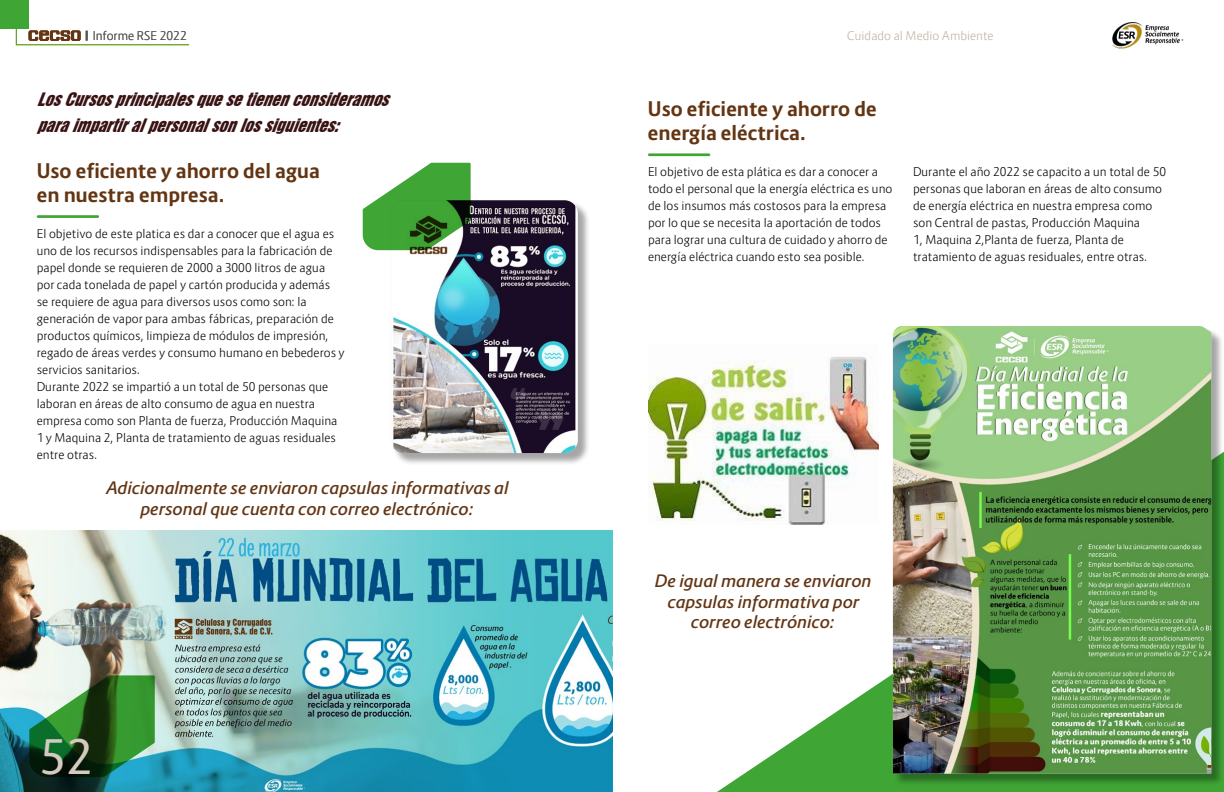
<style>
.page{position:relative;width:1224px;height:792px;background:#fff}
.page>*{position:absolute;margin:0;border:0;box-sizing:border-box;transform-origin:0 0}
.t1{font:47px "Route 159";color:#d6cac0}
.t2{font:700 20px/24px "Route 159";color:#633513}
.t3{font:italic 600 17px/20.4px "Route 159";color:#633513;text-align:center}
.t4{font:italic 17px/26px "Swiss 921 BT Regular A";color:#391314}
.t5{font:300 12px/17px "Route 159";color:#000}
.t6{font:300 12px "Route 159";color:#c3b1a2}
.t7{font:300 12px "Route 159";color:#575756}
</style>
<div class="page">
<svg style="left:717px;top:385px;width:507px;height:407px"></svg>
<div style="left:894px;top:327px;width:330px;height:459px;background:#000;opacity:.35"></div>
<img style="left:893px;top:326px;width:318px;height:448px">
<img style="left:1112px;top:22px;width:72px;height:27px">
<img style="left:0;top:531px;width:612px;height:261px">
<svg style="left:29px;top:675px;width:126px;height:102px;background:#417e4c"></svg>
<div style="left:392px;top:201px;width:199px;height:264px;background:#000;opacity:.35"></div>
<img style="left:391px;top:200px;width:187px;height:253px">
<svg style="left:363px;top:163px;width:108px;height:87px"></svg>
<div style="left:0;top:0;width:29px;height:28px;background:#3fa535"></div>
<svg style="left:15px;top:28px;width:175px;height:18px"></svg>
<hr style="left:37px;top:215px;width:62px;height:3px;background:#3fa535">
<hr style="left:648px;top:153px;width:62px;height:3px;background:#3fa535">
<img style="left:648px;top:356px;width:230px;height:169px">
<p class="t7" style="left:93px;top:28px;width:96px">Informe RSE 2022</p>
<p class="t6" style="left:847px;top:28px;width:148px">Cuidado al Medio Ambiente</p>
<h3 class="t4" style="left:37px;top:86px;width:361px">LosCursosprincipalesquesetienenconsideramos paraimpartiralpersonalsonlossiguientes:</h3>
<h2 class="t2" style="left:37px;top:159px;width:285px">Uso eficiente y ahorro del agua en nuestra empresa.</h2>
<p class="t5" style="left:37px;top:225px;width:310px">El objetivo de este platica es dar a conocer que el agua es uno de los recursos indispensables para la fabricación de papel donde se requieren de 2000 a 3000 litros de agua por cada tonelada de papel y cartón producida y además se requiere de agua para diversos usos como son: la generación de vapor para ambas fábricas, preparación de productos químicos, limpieza de módulos de impresión, regado de áreas verdes y consumo humano en bebederos y servicios sanitarios.<br>Durante 2022 se impartió a un total de 50 personas que laboran en áreas de alto consumo de agua en nuestra empresa como son Planta de fuerza, Producción Maquina 1 y Maquina 2, Planta de tratamiento de aguas residuales entre otras.</p>
<h3 class="t3" style="left:106px;top:478px;width:404px">Adicionalmente se enviaron capsulas informativas al personal que cuenta con correo electrónico:</h3>
<h1 class="t1" style="left:39px;top:728px;width:55px">52</h1>
<h2 class="t2" style="left:648px;top:97px;width:230px">Uso eficiente y ahorro de energía eléctrica.</h2>
<p class="t5" style="left:648px;top:163px;width:246px">El objetivo de esta plática es dar a conocer a todo el personal que la energía eléctrica es uno de los insumos más costosos para la empresa por lo que se necesita la aportación de todos para lograr una cultura de cuidado y ahorro de energía eléctrica cuando esto sea posible.</p>
<p class="t5" style="left:913px;top:163px;width:255px">Durante el año 2022 se capacito a un total de 50 personas que laboran en áreas de alto consumo de energía eléctrica en nuestra empresa como son Central de pastas, Producción Maquina<br>1, Maquina 2,Planta de fuerza, Planta de tratamiento de aguas residuales, entre otras.</p>
<h3 class="t3" style="left:655px;top:571px;width:218px">De igual manera se enviaron capsulas informativa por correo electrónico:</h3>
</div>
